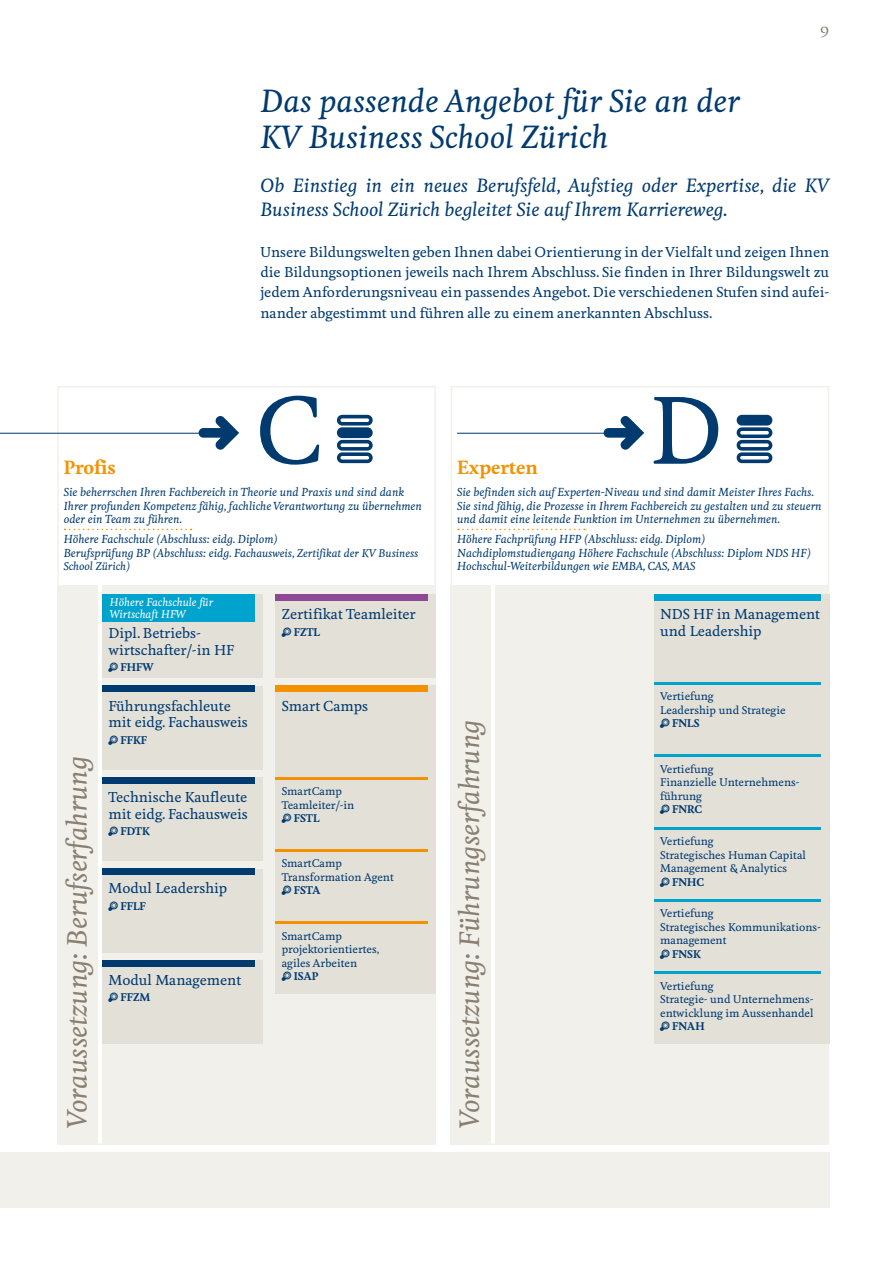
<style>
.page{position:relative;width:893px;height:1263px;background:#fff}
.page>*{position:absolute;margin:0;border:0;box-sizing:border-box;transform-origin:0 0}
.t1{font:500 90px "Feijoa";color:#003a6f}
.Titel{font:italic 500 30px/36px "Feijoa";color:#003a6f}
.t2{font:italic 500 26.25px "Feijoa";color:#897f72}
.Lead{font:italic 500 18px/24px "Feijoa";color:#003a6f}
.Titel_Niveau{font:700 18px "Feijoa";color:#f39200}
.t3{font:500 14.25px "Feijoa";color:#897f72}
.Grundtext{font:500 13.5px/20.2px "Feijoa";color:#003a6f;text-align:justify}
.Boxbeschriftung_gros{font:500 13.5px/16.5px "Feijoa";color:#003a6f}
.Grundtext_Niveau{font:italic 500 10.8px/13.5px "Feijoa";color:#003a6f}
.Boxbeschriftung_gros-2{font:500 10.5px/13.5px "Feijoa";color:#003a6f}
.Boxbeschriftung_gros-3{font:700 10.5px "Feijoa";color:#003a6f}
.Boxbeschriftung_gros-4{font:italic 500 10.5px/12px "Feijoa";color:#fff}
.Grundtext_Niveau-2{font:italic 500 10.5px "Feijoa";color:#003a6f}
.s1{font-size:10.5px}
</style>
<div class="page">
<div style="left:495px;top:586px;width:334px;height:559px;background:#f1f0ea"></div>
<div style="left:102px;top:586px;width:334px;height:559px;background:#f1f0ea"></div>
<svg style="left:337px;top:415px;width:36px;height:48px"></svg>
<svg style="left:737px;top:415px;width:35px;height:48px"></svg>
<svg style="left:199px;top:416px;width:40px;height:34px"></svg>
<svg style="left:604px;top:416px;width:40px;height:34px"></svg>
<hr style="left:0;top:433px;width:218px;height:1px;background:#003a6f">
<hr style="left:457px;top:433px;width:152px;height:1px;background:#003a6f">
<div style="left:102px;top:594px;width:161px;height:84px;background:#e3e0d8"></div>
<div style="left:102px;top:777px;width:161px;height:84px;background:#e3e0d8"></div>
<div style="left:102px;top:686px;width:161px;height:84px;background:#e3e0d8"></div>
<div style="left:0;top:1152px;width:829px;height:56px;background:#f1f0ea"></div>
<div style="left:451px;top:586px;width:40px;height:559px;background:#f1f0ea"></div>
<svg style="left:65px;top:529px;width:127px;height:1px"></svg>
<svg style="left:458px;top:529px;width:127px;height:1px"></svg>
<div style="left:102px;top:594px;width:152px;height:28px;background:#00a3cd"></div>
<div style="left:102px;top:686px;width:152px;height:6px;background:#003a6f"></div>
<div style="left:102px;top:777px;width:152px;height:6px;background:#003a6f"></div>
<div style="left:102px;top:868px;width:161px;height:84px;background:#e3e0d8"></div>
<div style="left:102px;top:868px;width:152px;height:7px;background:#003a6f"></div>
<div style="left:654px;top:594px;width:175px;height:450px;background:#e3e0d8"></div>
<div style="left:654px;top:594px;width:167px;height:7px;background:#00a3cd"></div>
<hr style="left:654px;top:682px;width:167px;height:3px;background:#00a3cd">
<hr style="left:654px;top:755px;width:167px;height:2px;background:#00a3cd">
<div style="left:57px;top:586px;width:41px;height:559px;background:#f1f0ea"></div>
<div style="left:102px;top:960px;width:161px;height:84px;background:#e3e0d8"></div>
<div style="left:275px;top:594px;width:161px;height:84px;background:#e3e0d8"></div>
<div style="left:102px;top:960px;width:152px;height:6px;background:#003a6f"></div>
<div style="left:275px;top:594px;width:152px;height:7px;background:#8e4895"></div>
<hr style="left:654px;top:827px;width:167px;height:2px;background:#00a3cd">
<hr style="left:654px;top:899px;width:167px;height:2px;background:#00a3cd">
<div style="left:275px;top:686px;width:161px;height:308px;background:#e3e0d8"></div>
<div style="left:275px;top:686px;width:152px;height:6px;background:#f39200"></div>
<hr style="left:275px;top:777px;width:152px;height:2px;background:#f39200">
<hr style="left:275px;top:849px;width:152px;height:2px;background:#f39200">
<hr style="left:275px;top:922px;width:152px;height:2px;background:#f39200">
<hr style="left:654px;top:972px;width:167px;height:2px;background:#00a3cd">
<h3 class="t3" style="left:820px;top:20px;width:10px">9</h3>
<p class="Titel" style="left:260px;top:84px;width:481px">Das passende Angebot für Sie an der<br>KV Business School Zürich</p>
<p class="Lead" style="left:260px;top:174px;width:570px">Ob Einstieg in ein neues Berufsfeld, Aufstieg oder Expertise, die KV<br>Business School Zürich begleitet Sie auf Ihrem Karriereweg.</p>
<p class="Grundtext" style="left:260px;top:242px;width:570px">Unsere Bildungswelten geben Ihnen dabei Orientierung in der Vielfalt und zeigen Ihnen die Bildungsoptionen jeweils nach Ihrem Abschluss. Sie finden in Ihrer Bildungswelt zu jedem Anforderungsniveau ein passendes Angebot. Die verschiedenen Stufen sind aufei&shy;nander abgestimmt und führen alle zu einem anerkannten Abschluss.</p>
<p class="t1" style="left:255px;top:374px;width:69px">C</p>
<p class="t1" style="left:649px;top:374px;width:75px">D</p>
<p class="Titel_Niveau" style="left:64px;top:455px;width:54px">Profis</p>
<p class="Grundtext_Niveau" style="left:64px;top:486px;width:360px">Sie beherrschen Ihren Fachbereich in Theorie und Praxis und sind dank<br>Ihrer profunden Kompetenz fähig, fachliche Verantwortung zu übernehmen oder ein Team zu führen.</p>
<p class="Grundtext_Niveau" style="left:64px;top:533px;width:356px">Höhere Fachschule (Abschluss: eidg. Diplom)<br>Berufsprüfung BP (Abschluss: eidg. Fa<span class="s1">chausweis, Zertifikat der KV Business</span></p>
<p class="Grundtext_Niveau-2" style="left:64px;top:560px;width:68px">School Zürich)</p>
<p class="Titel_Niveau" style="left:457px;top:455px;width:82px">Experten</p>
<p class="Grundtext_Niveau" style="left:457px;top:486px;width:366px">Sie befinden sich auf Experten-Niveau und sind damit Meister Ihres Fachs.<br>Sie sind fähig, die Prozesse in Ihrem Fachbereich zu gestalten und zu steuern und damit eine leitende Funktion im Unternehmen zu übernehmen.</p>
<p class="Grundtext_Niveau" style="left:457px;top:533px;width:355px">Höhere Fachprüfung HFP (Abschluss: eidg. Diplom)<br>Nachdiplomstudiengang Höhere Fachschule (Abschluss: Diplom NDS HF)<br>Hochschul-Weiterbildungen wie EMBA, CAS, MAS</p>
<p class="t2" style="left:60px;top:1128px;width:374px;rotate:-90deg">Voraussetzung: Berufserfahrung</p>
<p class="Boxbeschriftung_gros-4" style="left:110px;top:596px;width:105px">Höhere Fachschule für<br>Wirtschaft HFW</p>
<p class="Boxbeschriftung_gros" style="left:108px;top:626px;width:127px">Dipl. Betriebs&shy;wirtschafter/-in HF</p>
<p class="Boxbeschriftung_gros-3" style="left:121px;top:660px;width:35px">FHFW</p>
<p class="Boxbeschriftung_gros" style="left:108px;top:698px;width:124px">Führungsfachleute</p>
<p class="Boxbeschriftung_gros" style="left:108px;top:714px;width:141px">mit eidg. Fachausweis</p>
<p class="Boxbeschriftung_gros-3" style="left:121px;top:732px;width:28px">FFKF</p>
<p class="Boxbeschriftung_gros" style="left:108px;top:789px;width:141px">Technische Kaufleute mit eidg. Fachausweis</p>
<p class="Boxbeschriftung_gros-3" style="left:121px;top:824px;width:31px">FDTK</p>
<p class="Boxbeschriftung_gros" style="left:108px;top:881px;width:120px">Modul Leadership</p>
<p class="Boxbeschriftung_gros-3" style="left:121px;top:899px;width:27px">FFLF</p>
<p class="Boxbeschriftung_gros" style="left:108px;top:972px;width:134px">Modul Management</p>
<p class="Boxbeschriftung_gros-3" style="left:121px;top:990px;width:31px">FFZM</p>
<p class="Boxbeschriftung_gros" style="left:282px;top:606px;width:135px">Zertifikat Teamleiter</p>
<p class="Boxbeschriftung_gros-3" style="left:294px;top:624px;width:28px">FZTL</p>
<p class="Boxbeschriftung_gros" style="left:282px;top:698px;width:88px">Smart Camps</p>
<p class="Boxbeschriftung_gros-2" style="left:282px;top:785px;width:74px">SmartCamp<br>Teamleiter/-in</p>
<p class="Boxbeschriftung_gros-3" style="left:294px;top:811px;width:27px">FSTL</p>
<p class="Boxbeschriftung_gros-2" style="left:282px;top:857px;width:114px">SmartCamp<br>Transformation Agent</p>
<p class="Boxbeschriftung_gros-3" style="left:294px;top:883px;width:28px">FSTA</p>
<p class="Boxbeschriftung_gros-2" style="left:282px;top:929px;width:99px">SmartCamp projektorientiertes, agiles Arbeiten</p>
<p class="Boxbeschriftung_gros-3" style="left:294px;top:969px;width:26px">ISAP</p>
<p class="t2" style="left:453px;top:1128px;width:411px;rotate:-90deg">Voraussetzung: Führungserfahrung</p>
<p class="Boxbeschriftung_gros" style="left:660px;top:606px;width:161px">NDS HF in Management und Leadership</p>
<p class="Boxbeschriftung_gros-2" style="left:660px;top:690px;width:55px">Vertiefung</p>
<p class="Boxbeschriftung_gros-2" style="left:660px;top:704px;width:127px">Leadership und Strategie</p>
<p class="Boxbeschriftung_gros-3" style="left:672px;top:716px;width:29px">FNLS</p>
<p class="Boxbeschriftung_gros-2" style="left:660px;top:762px;width:140px">Vertiefung<br>Finanzielle Unternehmens&shy;führung</p>
<p class="Boxbeschriftung_gros-3" style="left:672px;top:802px;width:31px">FNRC</p>
<p class="Boxbeschriftung_gros-2" style="left:660px;top:835px;width:55px">Vertiefung</p>
<p class="Boxbeschriftung_gros-2" style="left:660px;top:848px;width:147px">Strategisches Human Capital<br>Management &amp; Analytics</p>
<p class="Boxbeschriftung_gros-3" style="left:672px;top:874px;width:33px">FNHC</p>
<p class="Boxbeschriftung_gros-2" style="left:660px;top:907px;width:162px">Vertiefung<br>Strategisches Kommunikations&shy;management</p>
<p class="Boxbeschriftung_gros-3" style="left:672px;top:947px;width:30px">FNSK</p>
<p class="Boxbeschriftung_gros-2" style="left:660px;top:979px;width:155px">Vertiefung<br>Strategie- und Unternehmens&shy;entwicklung im Aussenhandel</p>
<p class="Boxbeschriftung_gros-3" style="left:672px;top:1019px;width:34px">FNAH</p>
</div>
